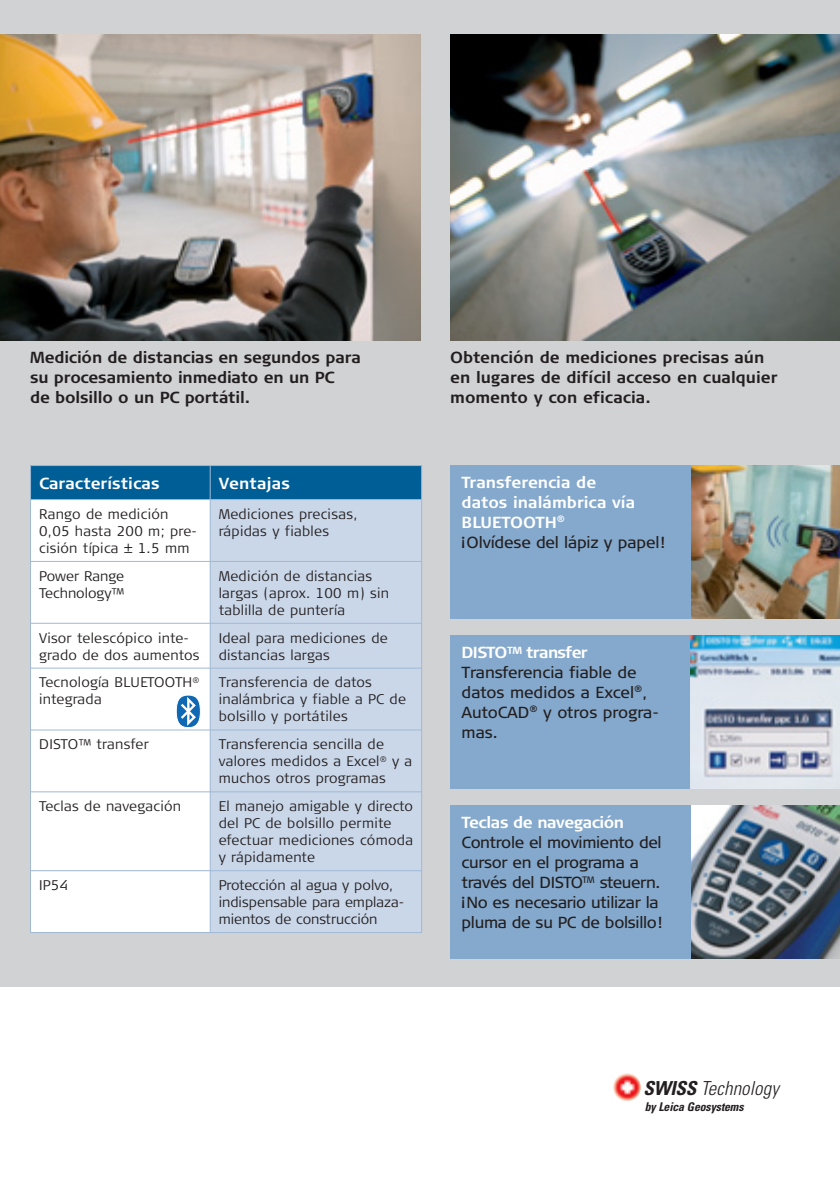
<style>
.page{position:relative;width:840px;height:1191px;background:#fff}
.page>*{position:absolute;margin:0;border:0;box-sizing:border-box;transform-origin:0 0}
.t1{font:italic 300 condensed 19.2px "Univers";letter-spacing:.01em;color:#231f20}
.t2{font:700 16px/20px "Signa Column";letter-spacing:-.01em;color:#231f20}
.t3{font:16px/20px "Signa Column";letter-spacing:-.02em;color:#231f20}
.t4{font:700 16px/20px "Signa Column";color:#fff}
.t5{font:16px/20px "Signa Column";color:#231f20}
.t6{font:700 16px "Signa Column";letter-spacing:-.03em;color:#fff}
.t7{font:700 16px "Signa Column";letter-spacing:-.04em;color:#fff}
.t8{font:300 14px/17px "Signa Column";letter-spacing:.02em;color:#231f20}
.t9{font:300 14px/17px "Signa Column";color:#231f20}
.t10{font:italic 700 condensed 12px "Univers";letter-spacing:-.01em;color:#231f20}
.s1{font-weight:400;color:#231f20}
.s2{font-weight:700}
</style>
<div class="page">
<div style="left:0;top:0;width:839px;height:34px;background:#d1d2d4"></div>
<div style="left:0;top:34px;width:839px;height:952px;background:#d1d2d4"></div>
<img style="left:0;top:34px;width:420px;height:306px">
<img style="left:450px;top:34px;width:389px;height:306px">
<img style="left:612px;top:1073px;width:28px;height:28px;border-radius:50%">
<img style="left:690px;top:465px;width:149px;height:153px">
<div style="left:450px;top:465px;width:240px;height:153px;background:#85a9cc"></div>
<div style="left:450px;top:635px;width:240px;height:153px;background:#85a9cc"></div>
<img style="left:690px;top:805px;width:149px;height:153px">
<div style="left:450px;top:805px;width:240px;height:153px;background:#85a9cc"></div>
<div style="left:31px;top:465px;width:390px;height:34px;background:#005e96"></div>
<div style="left:31px;top:500px;width:178px;height:432px;background:#fff"></div>
<div style="left:210px;top:500px;width:211px;height:432px;background:#cad7e9"></div>
<hr style="left:30px;top:870px;width:392px;height:1px;background:#9fbad7">
<hr style="left:30px;top:465px;width:180px;height:1px;background:#9fbad7">
<hr style="left:30px;top:466px;width:1px;height:33px;background:#9fbad7">
<hr style="left:210px;top:465px;width:212px;height:1px;background:#9fbad7">
<hr style="left:209px;top:466px;width:1px;height:33px;background:#9fbad7">
<hr style="left:421px;top:466px;width:1px;height:33px;background:#9fbad7">
<hr style="left:30px;top:499px;width:180px;height:1px;background:#9fbad7">
<hr style="left:30px;top:500px;width:1px;height:61px;background:#9fbad7">
<hr style="left:210px;top:499px;width:212px;height:1px;background:#9fbad7">
<hr style="left:209px;top:500px;width:1px;height:61px;background:#9fbad7">
<hr style="left:421px;top:500px;width:1px;height:61px;background:#9fbad7">
<hr style="left:30px;top:561px;width:180px;height:1px;background:#9fbad7">
<hr style="left:30px;top:562px;width:1px;height:61px;background:#9fbad7">
<hr style="left:210px;top:561px;width:212px;height:1px;background:#9fbad7">
<hr style="left:209px;top:562px;width:1px;height:61px;background:#9fbad7">
<hr style="left:421px;top:562px;width:1px;height:61px;background:#9fbad7">
<hr style="left:30px;top:623px;width:180px;height:1px;background:#9fbad7">
<hr style="left:30px;top:624px;width:1px;height:43px;background:#9fbad7">
<hr style="left:210px;top:623px;width:212px;height:1px;background:#9fbad7">
<hr style="left:209px;top:624px;width:1px;height:43px;background:#9fbad7">
<hr style="left:421px;top:624px;width:1px;height:43px;background:#9fbad7">
<hr style="left:30px;top:667px;width:180px;height:1px;background:#9fbad7">
<hr style="left:30px;top:668px;width:1px;height:61px;background:#9fbad7">
<hr style="left:210px;top:667px;width:212px;height:1px;background:#9fbad7">
<hr style="left:209px;top:668px;width:1px;height:61px;background:#9fbad7">
<hr style="left:421px;top:668px;width:1px;height:61px;background:#9fbad7">
<hr style="left:30px;top:729px;width:180px;height:1px;background:#9fbad7">
<hr style="left:30px;top:730px;width:1px;height:61px;background:#9fbad7">
<hr style="left:210px;top:729px;width:212px;height:1px;background:#9fbad7">
<hr style="left:209px;top:730px;width:1px;height:61px;background:#9fbad7">
<hr style="left:421px;top:730px;width:1px;height:61px;background:#9fbad7">
<hr style="left:30px;top:791px;width:180px;height:1px;background:#9fbad7">
<hr style="left:30px;top:792px;width:1px;height:78px;background:#9fbad7">
<hr style="left:210px;top:791px;width:212px;height:1px;background:#9fbad7">
<hr style="left:209px;top:792px;width:1px;height:78px;background:#9fbad7">
<hr style="left:421px;top:792px;width:1px;height:78px;background:#9fbad7">
<hr style="left:30px;top:871px;width:1px;height:61px;background:#9fbad7">
<hr style="left:209px;top:871px;width:1px;height:61px;background:#9fbad7">
<hr style="left:421px;top:871px;width:1px;height:61px;background:#9fbad7">
<hr style="left:30px;top:932px;width:180px;height:1px;background:#9fbad7">
<hr style="left:210px;top:932px;width:212px;height:1px;background:#9fbad7">
<div style="left:176px;top:695px;width:24px;height:32px;background:#0f68b3;border-radius:50%"></div>
<div style="left:176px;top:694px;width:25px;height:34px;border:1px solid #fff;border-radius:50%"></div>
<svg style="left:181px;top:697px;width:15px;height:29px"></svg>
<img style="left:690px;top:635px;width:149px;height:153px">
<p class="t2" style="left:30px;top:348px;width:332px">Medición de distancias en segundos para su procesamiento inmediato en un PC<br>de bolsillo o un PC portátil.</p>
<p class="t2" style="left:450px;top:348px;width:328px">Obtención de mediciones precisas aún en lugares de difícil acceso en cualquier momento y con eficacia.</p>
<p class="t4" style="left:39px;top:474px;width:122px">Características</p>
<p class="t4" style="left:218px;top:474px;width:73px">Ventajas</p>
<p class="t8" style="left:39px;top:506px;width:160px">Rango de medición<br>0,05 hasta 200 m; pre&shy;cisión típica ± 1.5 mm</p>
<p class="t8" style="left:218px;top:506px;width:140px">Mediciones precisas, rápidas y fiables</p>
<p class="t9" style="left:39px;top:568px;width:87px">Power Range<br>Technology™</p>
<p class="t8" style="left:218px;top:568px;width:172px">Medición de distancias largas (aprox. 100 m) sin tablilla de puntería</p>
<p class="t8" style="left:39px;top:630px;width:162px">Visor telescópico inte&shy;grado de dos aumentos</p>
<p class="t8" style="left:218px;top:630px;width:170px">Ideal para mediciones de distancias largas</p>
<p class="t8" style="left:39px;top:675px;width:162px">Tecnología BLUETOOTH<sup>® </sup>integrada</p>
<p class="t8" style="left:218px;top:675px;width:189px">Transferencia de datos inalámbrica y fiable a PC de bolsillo y portátiles</p>
<p class="t8" style="left:39px;top:737px;width:111px">DISTO™ transfer</p>
<p class="t8" style="left:218px;top:737px;width:195px">Transferencia sencilla de valores medidos a Excel<sup>®</sup> y a muchos otros programas</p>
<p class="t8" style="left:39px;top:799px;width:144px">Teclas de navegación</p>
<p class="t8" style="left:218px;top:799px;width:196px">El manejo amigable y directo del PC de bolsillo permite efectuar mediciones cómoda y rápidamente</p>
<p class="t8" style="left:39px;top:877px;width:31px">IP54</p>
<p class="t9" style="left:218px;top:877px;width:187px">Protección al agua y polvo, indispensable para emplaza&shy;mientos de construcción</p>
<p class="t4" style="left:461px;top:473px;width:204px">Transferencia de<br>datos inalámbrica vía<br>BLUETOOTH<sup>®<br></sup><span class="s1">¡Olvídese del lápiz y papel!</span></p>
<p class="t7" style="left:461px;top:646px;width:127px">DISTO™ transfer</p>
<p class="t5" style="left:461px;top:663px;width:199px">Transferencia fiable de datos medidos a Excel<sup>®</sup>,<br>AutoCAD<sup>®</sup> y otros progra&shy;mas.</p>
<p class="t6" style="left:461px;top:816px;width:164px">Teclas de navegación</p>
<p class="t3" style="left:461px;top:833px;width:202px">Controle el movimiento del cursor en el programa a través del DISTO<sup>TM</sup> steuern. ¡No es necesario utilizar la pluma de su PC de bolsillo!</p>
<h1 class="t1" style="left:643px;top:1081px;width:137px"><span class="s2">SWISS</span> Technology</h1>
<p class="t10" style="left:644px;top:1102px;width:100px">by Leica Geosystems</p>
</div>
